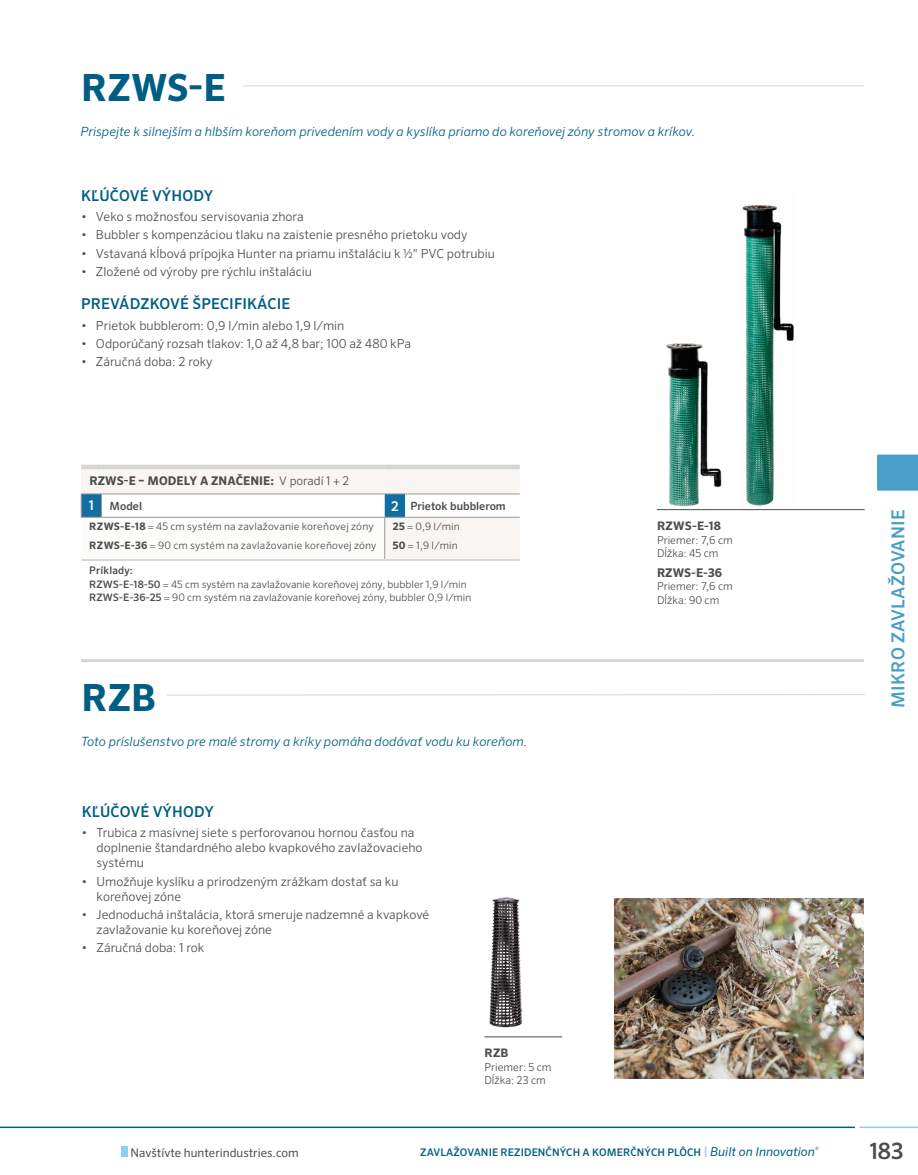
<style>
.page{position:relative;width:918px;height:1175px;background:#fff}
.page>*{position:absolute;margin:0;border:0;box-sizing:border-box;transform-origin:0 0}
.t1{font:700 37.5px "Sero Pro";letter-spacing:.005em;color:#005d83}
.t2{font:500 22.5px "Sero Pro";color:#4c4d4d}
.t3{font:500 18px "Sero Pro";letter-spacing:.01em;color:#479ec7}
.t4{font:500 15px "Sero Pro";letter-spacing:.01em;color:#005d83}
.t5{font:italic 300 12.75px "Sero Pro";letter-spacing:.005em;color:#005d83}
.t6{font:300 12.45px/15px "Sero Pro";color:#4c4d4d}
.t7{font:700 12px "Sero Pro";letter-spacing:.01em;color:#4c4d4d}
.t8{font:12px "Sero Pro";color:#4c4d4d}
.t9{font:700 11.7px "Sero Pro";letter-spacing:.015em;color:#4c4d4d}
.t10{font:500 11.25px "Sero Pro";color:#4c4d4d}
.t11{font:300 10.8px/13.5px "Sero Pro";color:#4c4d4d}
.t12{font:500 10.5px "Sero Pro";letter-spacing:.01em;color:#005d83}
.t13{font:500 10.5px "Sero Pro";letter-spacing:.015em;color:#4c4d4d}
.t14{font:300 10.35px/13.5px "Sero Pro";color:#4c4d4d}
.s1{font-weight:300}
.s2{font-size:13.5px;color:#fff}
.s3{font-weight:700}
.s4{font-weight:500}
.s5{font-size:12px;color:#95d1f3}
.s6{font-weight:400;font-style:italic;font-size:12.3px}
</style>
<div class="page">
<div style="left:122px;top:1146px;width:6px;height:10px;background:#8dcef2"></div>
<hr style="left:0;top:1126px;width:855px;height:2px;background:#005d83">
<hr style="left:860px;top:1126px;width:58px;height:2px;background:#8dcef2">
<hr style="left:81px;top:85px;width:783px;height:1px;background:#d4d5d5">
<div style="left:877px;top:454px;width:41px;height:36px;background:#479ec7"></div>
<img style="left:666px;top:343px;width:56px;height:164px">
<img style="left:742px;top:205px;width:52px;height:301px">
<div style="left:81px;top:56px;width:162px;height:44px;background:#fff"></div>
<hr style="left:657px;top:509px;width:208px;height:1px;background:#4c4d4d">
<div style="left:81px;top:464px;width:20px;height:5px;background:#d4d5d5"></div>
<div style="left:101px;top:464px;width:284px;height:5px;background:#d4d5d5"></div>
<div style="left:385px;top:464px;width:20px;height:5px;background:#d4d5d5"></div>
<div style="left:405px;top:464px;width:115px;height:5px;background:#d4d5d5"></div>
<svg style="left:81px;top:469px;width:439px;height:90px"></svg>
<hr style="left:405px;top:493px;width:115px;height:1px;background:#969798">
<hr style="left:81px;top:559px;width:20px;height:2px;background:#d4d5d5">
<hr style="left:101px;top:559px;width:284px;height:2px;background:#d4d5d5">
<hr style="left:385px;top:559px;width:20px;height:2px;background:#d4d5d5">
<hr style="left:405px;top:559px;width:115px;height:2px;background:#d4d5d5">
<hr style="left:484px;top:1036px;width:78px;height:1px;background:#4c4d4d">
<img style="left:615px;top:898px;width:249px;height:180px">
<svg style="left:167px;top:694px;width:698px;height:2px"></svg>
<hr style="left:81px;top:659px;width:783px;height:3px;background:#d4d5d5">
<img style="left:491px;top:897px;width:15px;height:63px">
<h1 class="t1" style="left:81px;top:64px;width:146px">RZWS-E</h1>
<p class="t5" style="left:81px;top:124px;width:616px">Prispejte k silnejším a hlbším koreňom privedením vody a kyslíka priamo do koreňovej zóny stromov a kríkov.</p>
<p class="t4" style="left:81px;top:186px;width:134px">KĽÚČOVÉ VÝHODY</p>
<p class="t6" style="left:81px;top:209px;width:224px">• Veko s možnosťou servisovania zhora</p>
<p class="t6" style="left:81px;top:227px;width:388px">• Bubbler s kompenzáciou tlaku na zaistenie presného prietoku vody</p>
<p class="t6" style="left:81px;top:246px;width:415px">• Vstavaná kĺbová prípojka Hunter na priamu inštaláciu k ½" PVC potrubiu</p>
<p class="t6" style="left:81px;top:264px;width:233px">• Zložené od výroby pre rýchlu inštaláciu</p>
<p class="t4" style="left:81px;top:295px;width:211px">PREVÁDZKOVÉ ŠPECIFIKÁCIE</p>
<p class="t6" style="left:81px;top:318px;width:265px">• Prietok bubblerom: 0,9 l/min alebo 1,9 l/min</p>
<p class="t6" style="left:81px;top:336px;width:332px">• Odporúčaný rozsah tlakov: 1,0 až 4,8 bar; 100 až 480 kPa</p>
<p class="t6" style="left:81px;top:354px;width:133px">• Záručná doba: 2 roky</p>
<p class="t7" style="left:89px;top:473px;width:262px">RZWS-E – MODELY A ZNAČENIE: <span class="s1">V poradí 1 + 2</span></p>
<p class="t10" style="left:89px;top:499px;width:55px"><span class="s2">1</span> Model</p>
<p class="t10" style="left:391px;top:499px;width:116px"><span class="s2">2</span> Prietok bubblerom</p>
<p class="t14" style="left:89px;top:520px;width:286px"><span class="s3">RZWS-E-18</span> = 45 cm systém na zavlažovanie koreňovej zóny</p>
<p class="t14" style="left:393px;top:519px;width:68px"><span class="s3">25</span> = 0,9 l/min</p>
<p class="t14" style="left:89px;top:539px;width:289px"><span class="s3">RZWS-E-36</span> = 90 cm systém na zavlažovanie koreňovej zóny</p>
<p class="t14" style="left:393px;top:539px;width:66px"><span class="s3">50</span> = 1,9 l/min</p>
<p class="t13" style="left:89px;top:564px;width:45px">Príklady:</p>
<p class="t14" style="left:89px;top:577px;width:384px"><span class="s4">RZWS-E-18-50</span> = 45 cm systém na zavlažovanie koreňovej zóny, bubbler 1,9 l/min<br><span class="s4">RZWS-E-36-25</span> = 90 cm systém na zavlažovanie koreňovej zóny, bubbler 0,9 l/min</p>
<h1 class="t1" style="left:81px;top:674px;width:76px">RZB</h1>
<p class="t5" style="left:81px;top:734px;width:448px">Toto príslušenstvo pre malé stromy a kríky pomáha dodávať vodu ku koreňom.</p>
<p class="t4" style="left:82px;top:802px;width:134px">KĽÚČOVÉ VÝHODY</p>
<p class="t6" style="left:97px;top:825px;width:327px;text-indent:-15px">• Trubica z masívnej siete s perforovanou hornou časťou na doplnenie štandardného alebo kvapkového zavlažovacieho systému</p>
<p class="t6" style="left:97px;top:873px;width:303px;text-indent:-15px">• Umožňuje kyslíku a prirodzeným zrážkam dostať sa ku koreňovej zóne</p>
<p class="t6" style="left:97px;top:906px;width:334px;text-indent:-15px">• Jednoduchá inštalácia, ktorá smeruje nadzemné a kvapkové zavlažovanie ku koreňovej zóne</p>
<p class="t6" style="left:82px;top:940px;width:124px">• Záručná doba: 1 rok</p>
<p class="t9" style="left:484px;top:1046px;width:26px">RZB</p>
<p class="t11" style="left:484px;top:1060px;width:68px">Priemer: 5 cm<br>Dĺžka: 23 cm</p>
<p class="t9" style="left:657px;top:519px;width:65px">RZWS-E-18</p>
<p class="t11" style="left:657px;top:533px;width:77px">Priemer: 7,6 cm<br>Dĺžka: 45 cm</p>
<p class="t7" style="left:657px;top:565px;width:66px">RZWS-E-36</p>
<p class="t11" style="left:657px;top:579px;width:77px">Priemer: 7,6 cm<br>Dĺžka: 90 cm</p>
<h3 class="t3" style="left:887px;top:708px;width:200px;rotate:-90deg">MIKRO ZAVLAŽOVANIE</h3>
<p class="t8" style="left:131px;top:1145px;width:170px">Navštívte hunterindustries.com</p>
<p class="t12" style="left:420px;top:1146px;width:400px">ZAVLAŽOVANIE REZIDENČNÝCH A KOMERČNÝCH PLÔCH <span class="s5">|</span> <span class="s6">Built on Innovation</span><sup>®</sup></p>
<h2 class="t2" style="left:869px;top:1137px;width:36px">183</h2>
</div>
